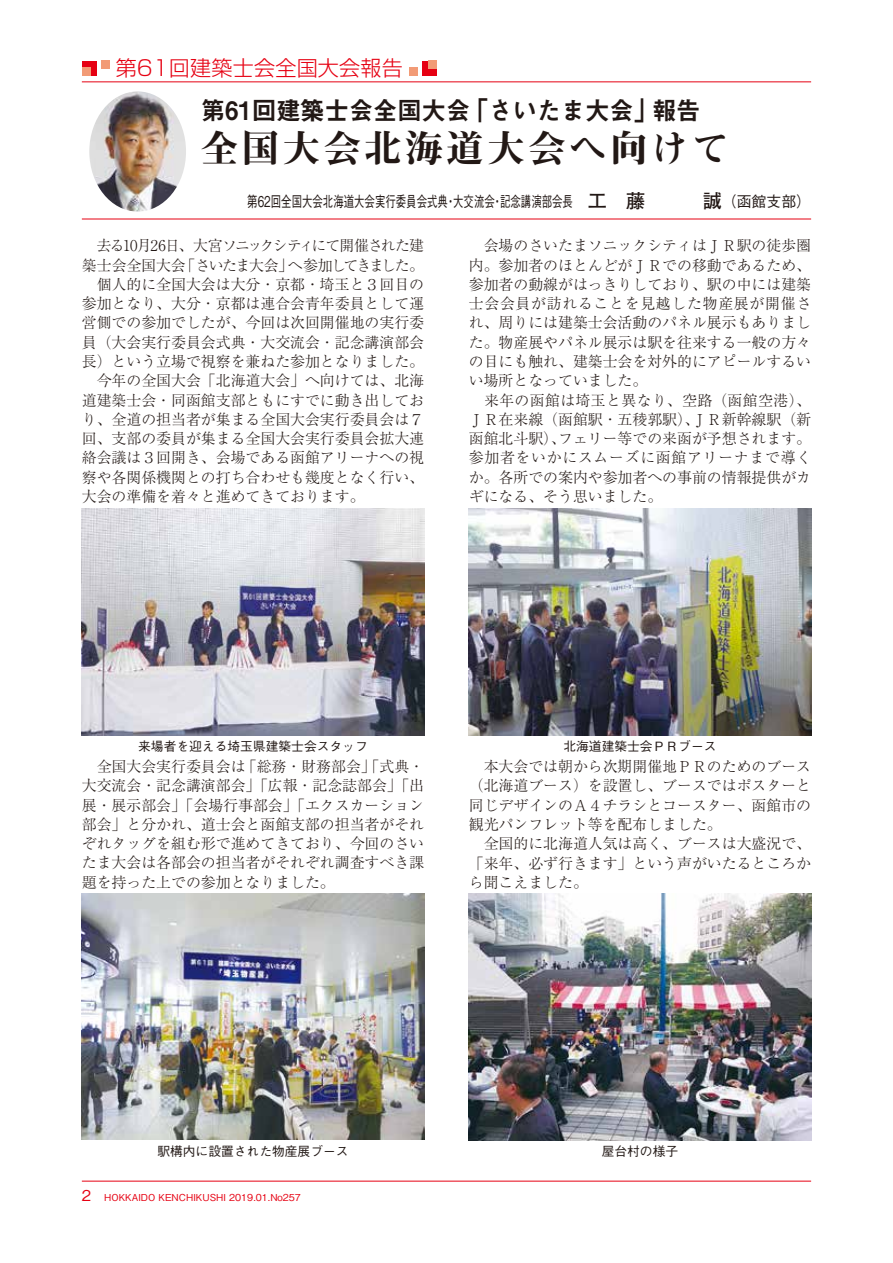
<style>
.page{position:relative;width:893px;height:1263px;background:#fff}
.page>*{position:absolute;margin:0;border:0;box-sizing:border-box;transform-origin:0 0}
.t1{font:37.2px "Midashi Min Pro MA31";letter-spacing:.1em;color:#221815}
.t2{font:25.5px "Midashi Go Pro MB31";color:#221815;scale:.95 1}
.t3{font:300 21.3px "Shin Go Pro";letter-spacing:.01em;color:#e60012}
.t4{font:300 14.85px/19.4px "Ryumin Pro";color:#221815;text-align:justify}
.t5{font:500 14.85px "Gothic BBB Pro";color:#221815;scale:.7 1}
.t6{font:500 12.75px "Gothic BBB Pro";color:#221815}
.t7{font:500 9.6px "Gothic BBB Pro";color:#e60012}
.s1{font-family:"Futo Go B101 Pro";font-weight:700;font-size:19.2px}
.s2{font-size:14.85px}
</style>
<div class="page">
<hr style="left:82px;top:1181px;width:729px;height:1px;background:#e60012">
<hr style="left:82px;top:82px;width:729px;height:1px;background:#e60012">
<div style="left:82px;top:61px;width:15px;height:14px;background:#e60012"></div>
<div style="left:82px;top:67px;width:8px;height:8px;background:#f29b76"></div>
<div style="left:101px;top:61px;width:8px;height:8px;background:#f29b76"></div>
<div style="left:422px;top:61px;width:15px;height:14px;background:#e60012"></div>
<div style="left:428px;top:61px;width:9px;height:8px;background:#f29b76"></div>
<div style="left:409px;top:67px;width:9px;height:8px;background:#f29b76"></div>
<img style="left:89px;top:91px;width:97px;height:121px">
<hr style="left:82px;top:219px;width:729px;height:1px;background:#e60012">
<img style="left:82px;top:508px;width:342px;height:227px">
<img style="left:82px;top:894px;width:342px;height:246px">
<img style="left:469px;top:508px;width:342px;height:227px">
<img style="left:469px;top:894px;width:342px;height:246px">
<h3 class="t3" style="left:116px;top:51px;width:289px">第61回建築士会全国大会報告</h3>
<h2 class="t2" style="left:201px;top:90px;width:527px">第61回建築士会全国大会「さいたま大会」報告</h2>
<h1 class="t1" style="left:201px;top:120px;width:530px">全国大会北海道大会へ向けて</h1>
<p class="t5" style="left:247px;top:189px;width:807px">第62回全国大会北海道大会実行委員会式典・大交流会・記念講演部会長 <span class="s1">工　藤　　　誠</span>（函館支部）</p>
<p class="t4" style="left:82px;top:235px;width:344px">　去る10月26日、大宮ソニックシティにて開催された建築士会全国大会「さいたま大会」へ参加してきました。　個人的に全国大会は大分・京都・埼玉と３回目の参加となり、大分・京都は連合会青年委員として運営側での参加でしたが、今回は次回開催地の実行委員（大会実行委員会式典・大交流会・記念講演部会長）という立場で視察を兼ねた参加となりました。　今年の全国大会「北海道大会」へ向けては、北海道建築士会・同函館支部ともにすでに動き出しており、全道の担当者が集まる全国大会実行委員会は７回、支部の委員が集まる全国大会実行委員会拡大連絡会議は３回開き、会場である函館アリーナへの視察や各関係機関との打ち合わせも幾度となく行い、大会の準備を着々と進めてきております。</p>
<p class="t4" style="left:469px;top:235px;width:344px;text-align:left">　会場のさいたまソニックシティはＪＲ駅の徒歩圏内。参加者のほとんどがＪＲでの移動であるため、参加者の動線がはっきりしており、駅の中には建築士会会員が訪れることを見越した物産展が開催され、周りには建築士会活動のパネル展示もありました。物産展やパネル展示は駅を往来する一般の方々の目にも触れ、建築士会を対外的にアピールするいい場所となっていました。<br>　来年の函館は埼玉と異なり、空路（函館空港）、<br>ＪＲ在来線（函館駅・五稜郭駅）、ＪＲ新幹線駅（新函館北斗駅）、フェリー等での来函が予想されます。参加者をいかにスムーズに函館アリーナまで導くか。各所での案内や参加者への事前の情報提供がカギになる、そう思いました。</p>
<p class="t6" style="left:138px;top:736px;width:231px">来場者を迎える埼玉県建築士会スタッフ</p>
<p class="t4" style="left:82px;top:755px;width:344px">　全国大会実行委員会は「総務・財務部会」「式典・大交流会・記念講演部会」「広報・記念誌部会」「出展・展示部会」「会場行事部会」「エクスカーション部会」と分かれ、道士会と函館支部の担当者がそれぞれタッグを組む形で進めてきており、今回のさいたま大会は各部会の担当者がそれぞれ調査すべき課題を持った上での参加となりました。</p>
<p class="t6" style="left:563px;top:736px;width:155px">北海道建築士会ＰＲブース</p>
<p class="t4" style="left:469px;top:756px;width:344px;text-align:left">　本大会では朝から次期開催地ＰＲのためのブース（北海道ブース）を設置し、ブースではポスターと同じデザインのＡ４チラシとコースター、函館市の観光パンフレット等を配布しました。<br>　全国的に北海道人気は高く、ブースは大盛況で、「来年、必ず行きます」という声がいたるところから聞こえました。</p>
<p class="t6" style="left:157px;top:1141px;width:193px">駅構内に設置された物産展ブース</p>
<p class="t7" style="left:82px;top:1190px;width:221px"><span class="s2">2</span> HOKKAIDO KENCHIKUSHI 2019.01.No257</p>
<p class="t6" style="left:602px;top:1141px;width:78px">屋台村の様子</p>
</div>
